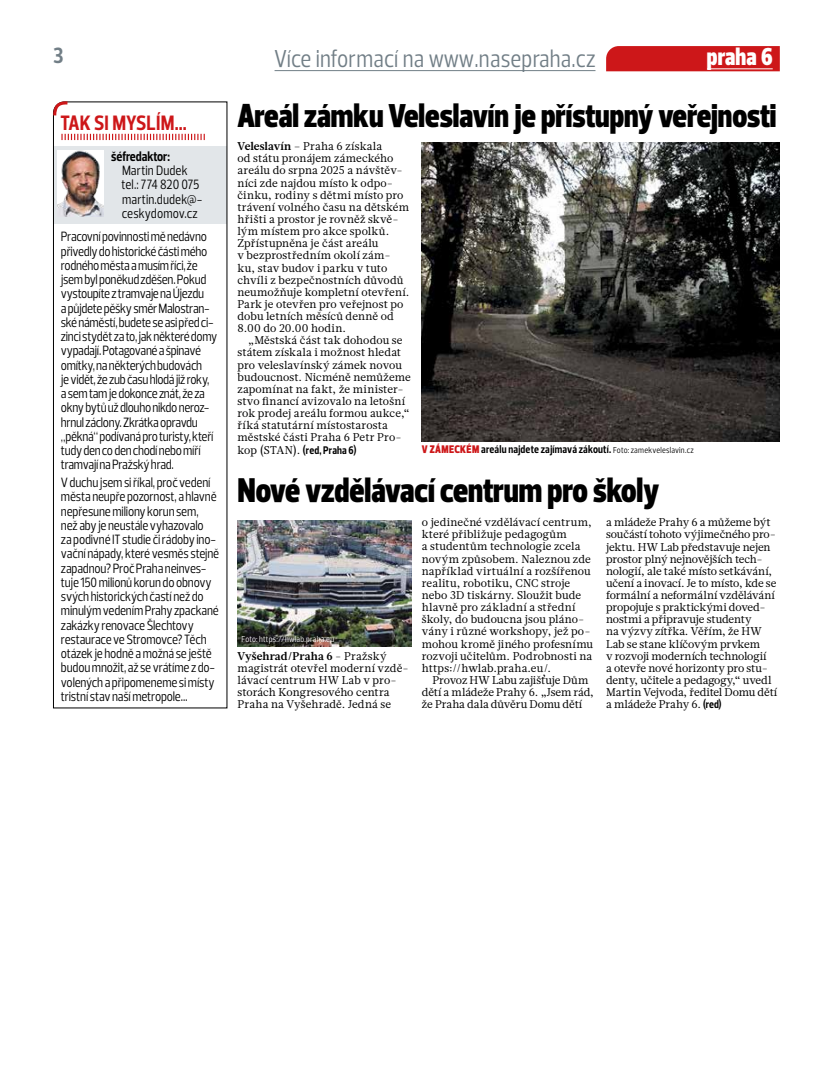
<style>
.page{position:relative;width:833px;height:1081px;background:#fff}
.page>*{position:absolute;margin:0;border:0;box-sizing:border-box;transform-origin:0 0}
.t1{font:900 35px "Prelo Condensed";color:#000}
.t2{font:900 33.75px "Prelo Condensed";color:#000}
.t3{font:25px "Prelo Condensed";letter-spacing:.01em;color:#717e86}
.t4{font:900 25px "Prelo Condensed";letter-spacing:.01em;color:#fff}
.t5{font:700 22.5px "Prelo Condensed";color:#717e86}
.t6{font:700 21.25px "Prelo Condensed";letter-spacing:.005em;color:#cd1719}
.t7{font:13.75px/14.2px "Prelo Condensed";letter-spacing:-.02em;color:#000}
.t8{font:13.75px/14.4px "Prelo Condensed";letter-spacing:.005em;color:#000}
.t9{font:700 13.75px "Prelo Condensed";letter-spacing:-.005em;color:#000}
.t10{font:11.25px/12.1px "Glosa Text";color:#000}
.t11{font:700 11.25px "Prelo Condensed";letter-spacing:.01em;color:#000}
.t12{font:8.75px "Prelo Condensed";letter-spacing:.02em;color:#fff}
.s1{font-weight:700}
.s2{font-family:"Glosa Text";font-weight:400}
.s3{font-weight:900;color:#cd1719}
.s4{font-weight:400;font-size:8.75px}
.s5{font-family:"Prelo Condensed";font-weight:700}
</style>
<div class="page">
<svg style="left:53px;top:102px;width:174px;height:606px"></svg>
<svg style="left:61px;top:134px;width:144px;height:6px"></svg>
<img style="left:58px;top:151px;width:46px;height:66px">
<svg style="left:53px;top:101px;width:18px;height:18px"></svg>
<svg style="left:606px;top:46px;width:174px;height:25px;background:#cd1b1d"></svg>
<hr style="left:707px;top:68px;width:65px;height:1px;background:#fff">
<hr style="left:274px;top:70px;width:321px;height:1px;background:#717e86">
<img style="left:422px;top:143px;width:358px;height:298px">
<img style="left:237px;top:520px;width:174px;height:126px">
<h3 class="t5" style="left:53px;top:42px;width:12px">3</h3>
<h3 class="t3" style="left:274px;top:43px;width:323px">Více informací na www.nasepraha.cz</h3>
<h3 class="t4" style="left:707px;top:41px;width:67px">praha 6</h3>
<h2 class="t2" style="left:237px;top:95px;width:540px">Areál zámku Veleslavín je přístupný veřejnosti</h2>
<h3 class="t6" style="left:60px;top:110px;width:128px">TAK SI MYSLÍM...</h3>
<p class="t9" style="left:111px;top:147px;width:60px">šéfredaktor:</p>
<p class="t8" style="left:122px;top:163px;width:82px">Martin Dudek tel.: 774 820 075 martin.dudek@- ceskydomov.cz</p>
<p class="t10" style="left:237px;top:140px;width:173px"><span class="s1">Veleslavín</span> – Praha 6 získala<br>od státu pronájem zámeckého areálu do srpna 2025 a návštěv&shy;níci zde najdou místo k odpo&shy;činku, rodiny s dětmi místo pro trávení volného času na dětském hřišti a prostor je rovněž skvě&shy;lým místem pro akce spolků.<br>Zpřístupněna je část areálu<br>v bezprostředním okolí zám&shy;ku, stav budov i parku v tuto chvíli z bezpečnostních důvodů neumožňuje kompletní otevření.<br>Park je otevřen pro veřejnost po dobu letních měsíců denně od<br>8.00 do 20.00 hodin.</p>
<p class="t10" style="left:237px;top:334px;width:175px;text-indent:11px">„Městská část tak dohodou se státem získala i možnost hledat pro veleslavínský zámek novou budoucnost. Nicméně nemůžeme zapomínat na fakt, že minister&shy;stvo financí avizovalo na letošní rok prodej areálu formou aukce,“ říká statutární místostarosta městské části Praha 6 Petr Pro-</p>
<p class="t11" style="left:237px;top:443px;width:121px"><span class="s2">kop (STAN).</span> (red, Praha 6)</p>
<p class="t7" style="left:61px;top:230px;width:158px">Pracovní povinnosti mě nedávno přivedly do historické části mého rodného města amusím říci, že jsem byl poněkud zděšen. Pokud vystoupíte ztramvaje na Újezdu apůjdete pěšky směr Malostran&shy;ské náměstí, budete se asi před ci&shy;zinci stydět za to, jak některé domy vypadají. Potagované ašpinavé omítky, na některých budovách<br>je vidět, že zub času hlodá již roky, asem tam je dokonce znát, že za okny bytů už dlouho nikdo neroz&shy;hrnul záclony. Zkrátka opravdu „pěkná“ podívaná pro turisty, kteří tudy den co den chodí nebo míří tramvají na Pražský hrad.</p>
<p class="t7" style="left:61px;top:475px;width:160px">Vduchu jsem si říkal, proč vedení města neupře pozornost, a hlavně nepřesune miliony korun sem,<br>než aby je neustále vyhazovalo<br>za podivné IT studie či rádoby ino&shy;vační nápady, které vesměs stejně zapadnou? Proč Praha neinves&shy;tuje 150 milionů korun do obnovy svých historických častí než do minulým vedením Prahy zpackané zakázky renovace Šlechtovy restaurace ve Stromovce? Těch otázek je hodně amožná se ještě budou množit, až se vrátíme z do&shy;volených a připomeneme si místy tristní stav naší metropole…</p>
<p class="t11" style="left:422px;top:442px;width:273px"><span class="s3">V ZÁMECKÉM</span> areálu najdete zajímavá zákoutí. <span class="s4">Foto: zamekveleslavin.cz</span></p>
<h1 class="t1" style="left:237px;top:469px;width:423px">Nové vzdělávací centrum pro školy</h1>
<p class="t10" style="left:422px;top:516px;width:173px">o jedinečné vzdělávací centrum, které přibližuje pedagogům<br>a studentům technologie zcela novým způsobem. Naleznou zde například virtuální a rozšířenou realitu, robotiku, CNC stroje nebo 3D tiskárny. Sloužit bude hlavně pro základní a střední školy, do budoucna jsou pláno&shy;vány i různé workshopy, jež po&shy;mohou kromě jiného profesnímu rozvoji učitelům. Podrobnosti na https://hwlab.praha.eu/.</p>
<p class="t10" style="left:422px;top:674px;width:174px;text-indent:11px">Provoz HW Labu zajišťuje Dům dětí a mládeže Prahy 6. „Jsem rád, že Praha dala důvěru Domu dětí</p>
<p class="t10" style="left:606px;top:516px;width:173px">a mládeže Prahy 6 a můžeme být součástí tohoto výjimečného pro&shy;jektu. HW Lab představuje nejen prostor plný nejnovějších tech&shy;nologií, ale také místo setkávání, učení a inovací. Je to místo, kde se formální a neformální vzdělávání propojuje s praktickými doved&shy;nostmi a připravuje studenty<br>na výzvy zítřka. Věřím, že HW<br>Lab se stane klíčovým prvkem<br>v rozvoji moderních technologií<br>a otevře nové horizonty pro stu&shy;denty, učitele a pedagogy,“ uvedl<br>Martin Vejvoda, ředitel Domu dětí a mládeže Prahy 6. <span class="s5">(red)</span></p>
<p class="t12" style="left:241px;top:633px;width:94px">Foto: https://hwlab.praha.eu</p>
<p class="t10" style="left:237px;top:650px;width:173px"><span class="s1">Vyšehrad/Praha 6</span> - Pražský magistrát otevřel moderní vzdě&shy;lávací centrum HW Lab v pro&shy;storách Kongresového centra<br>Praha na Vyšehradě. Jedná se</p>
</div>
